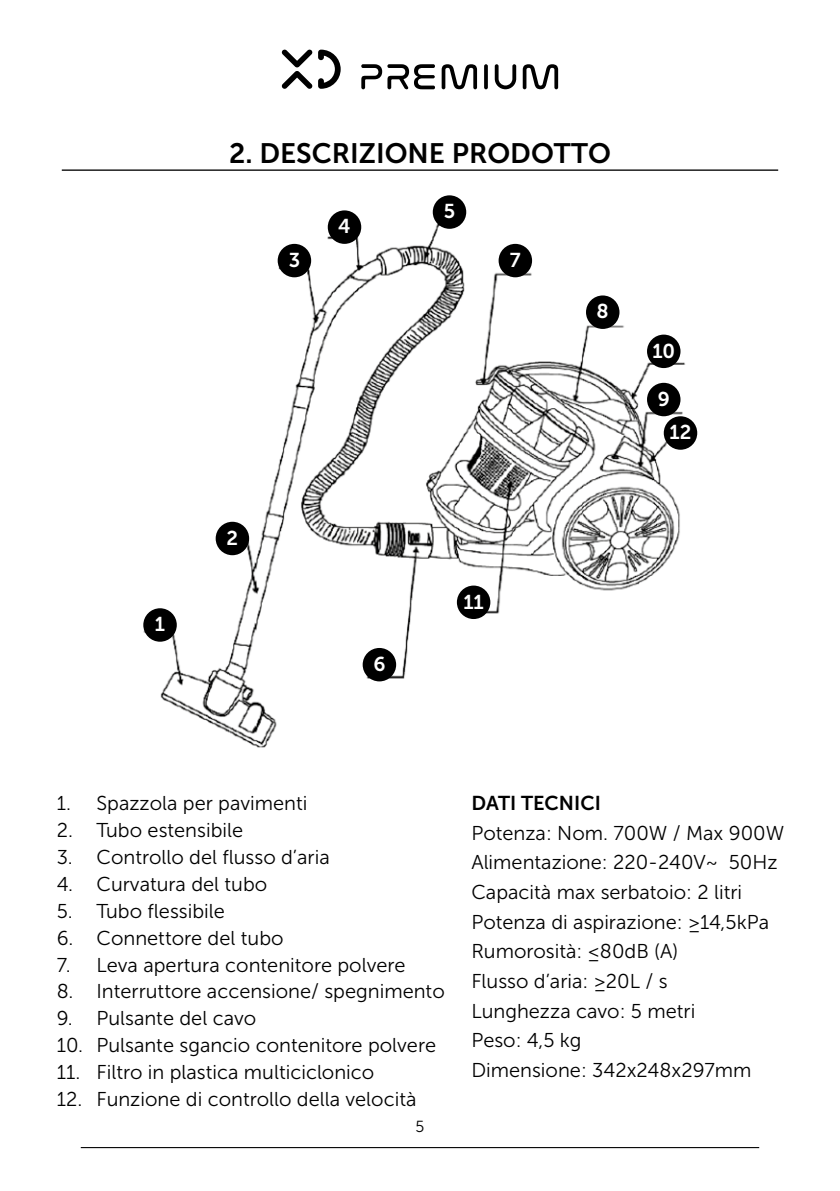
<style>
.page{position:relative;width:840px;height:1191px;background:#fff}
.page>*{position:absolute;margin:0;border:0;box-sizing:border-box;transform-origin:0 0}
.t1{font:28px "Museo Sans 700";color:#000}
.t2{font:20px/29.6px "Museo Sans 300";color:#000}
.t3{font:20px "Museo Sans 700";color:#fff}
.t4{font:20px "Museo Sans 700";color:#000}
.t5{font:16px "Museo Sans 300";color:#000}
</style>
<div class="page">
<svg style="left:282px;top:50px;width:276px;height:39px"></svg>
<hr style="left:62px;top:169px;width:715px;height:2px;background:#000">
<img style="left:143px;top:195px;width:555px;height:553px">
<div style="left:362px;top:648px;width:34px;height:33px;background:#000;border-radius:50%"></div>
<div style="left:432px;top:195px;width:34px;height:34px;background:#000;border-radius:50%"></div>
<div style="left:327px;top:210px;width:34px;height:34px;background:#000;border-radius:50%"></div>
<div style="left:277px;top:244px;width:34px;height:33px;background:#000;border-radius:50%"></div>
<div style="left:215px;top:522px;width:34px;height:33px;background:#000;border-radius:50%"></div>
<div style="left:646px;top:334px;width:34px;height:34px;background:#000;border-radius:50%"></div>
<div style="left:456px;top:585px;width:34px;height:34px;background:#000;border-radius:50%"></div>
<div style="left:663px;top:416px;width:33px;height:34px;background:#000;border-radius:50%"></div>
<div style="left:143px;top:608px;width:34px;height:33px;background:#000;border-radius:50%"></div>
<div style="left:498px;top:244px;width:33px;height:33px;background:#000;border-radius:50%"></div>
<div style="left:585px;top:295px;width:34px;height:34px;background:#000;border-radius:50%"></div>
<div style="left:646px;top:383px;width:34px;height:33px;background:#000;border-radius:50%"></div>
<hr style="left:81px;top:1147px;width:677px;height:1px;background:#000">
<h1 class="t1" style="left:229px;top:137px;width:383px">2. DESCRIZIONE PRODOTTO</h1>
<p class="t3" style="left:288px;top:249px;width:13px">3</p>
<p class="t3" style="left:338px;top:215px;width:14px">4</p>
<p class="t3" style="left:443px;top:200px;width:13px">5</p>
<p class="t3" style="left:509px;top:249px;width:12px">7</p>
<p class="t3" style="left:155px;top:613px;width:12px">1</p>
<p class="t3" style="left:226px;top:526px;width:13px">2</p>
<p class="t3" style="left:373px;top:653px;width:14px">6</p>
<p class="t3" style="left:463px;top:590px;width:22px">11</p>
<p class="t3" style="left:596px;top:300px;width:14px">8</p>
<p class="t3" style="left:652px;top:339px;width:24px">10</p>
<p class="t3" style="left:657px;top:388px;width:14px">9</p>
<p class="t3" style="left:669px;top:421px;width:23px">12</p>
<p class="t2" style="left:57px;top:789px;width:252px">1. Spazzola per pavimenti</p>
<p class="t2" style="left:57px;top:815px;width:188px">2. Tubo estensibile</p>
<p class="t2" style="left:57px;top:842px;width:274px">3. Controllo del flusso d’aria</p>
<p class="t2" style="left:57px;top:869px;width:212px">4. Curvatura del tubo</p>
<p class="t2" style="left:57px;top:896px;width:169px">5. Tubo flessibile</p>
<p class="t2" style="left:57px;top:923px;width:228px">6. Connettore del tubo</p>
<p class="t2" style="left:57px;top:950px;width:350px">7. Leva apertura contenitore polvere</p>
<p class="t2" style="left:57px;top:976px;width:389px">8. Interruttore accensione/ spegnimento</p>
<p class="t2" style="left:57px;top:1003px;width:201px">9. Pulsante del cavo</p>
<p class="t2" style="left:57px;top:1030px;width:380px">10. Pulsante sgancio contenitore polvere</p>
<p class="t2" style="left:57px;top:1057px;width:319px">11. Filtro in plastica multiciclonico</p>
<p class="t2" style="left:57px;top:1084px;width:361px">12. Funzione di controllo della velocità</p>
<p class="t5" style="left:415px;top:1118px;width:10px">5</p>
<p class="t4" style="left:471px;top:791px;width:131px">DATI TECNICI</p>
<p class="t2" style="left:471px;top:818px;width:314px">Potenza: Nom. 700W / Max 900W<br>Alimentazione: 220-240V~ 50Hz<br>Capacità max serbatoio: 2 litri<br>Potenza di aspirazione: ≥14,5kPa<br>Rumorosità: ≤80dB (A)<br>Flusso d’aria: ≥20L / s<br>Lunghezza cavo: 5 metri<br>Peso: 4,5 kg<br>Dimensione: 342x248x297mm</p>
</div>
